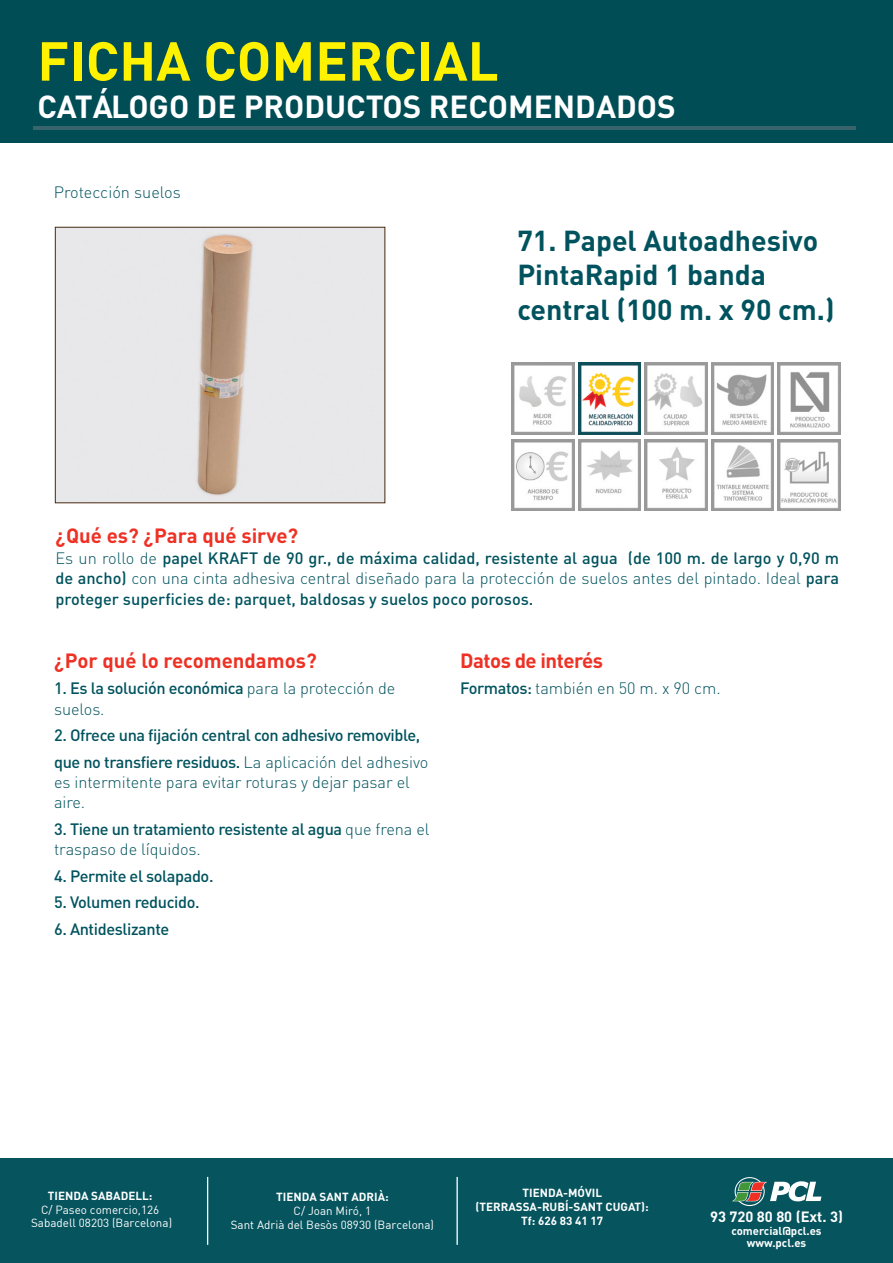
<style>
.page{position:relative;width:893px;height:1263px;background:#fff}
.page>*{position:absolute;margin:0;border:0;box-sizing:border-box;transform-origin:0 0}
.t1{font:700 54px "DIN";color:#fff200}
.t2{font:700 31.5px "DIN";color:#fff}
.t3{font:700 28.5px/34.7px "DIN";color:#00535e}
.t4{font:700 20.4px "DIN";color:#ee3124}
.t5{font:700 20.4px "DIN";letter-spacing:-.025em;color:#ee3124}
.t6{font:500 16.35px/20.4px "DIN";letter-spacing:-.025em;color:#00535e}
.t7{font:300 16.35px/20.4px "DIN";letter-spacing:-.005em;color:#00535e}
.t8{font:700 14.7px "DIN";color:#fff}
.t9{font:11.7px/14px "DIN";color:#fff;text-align:center}
.t10{font:700 11.7px/14px "DIN";color:#fff;text-align:center}
.t11{font:700 11.4px/12.5px "DIN";color:#fff;text-align:center}
.s1{font-weight:300}
.s2{font-weight:500}
</style>
<div class="page">
<div style="left:0;top:0;width:893px;height:143px;background:#004d56"></div>
<hr style="left:33px;top:126px;width:822px;height:3px;background:#39636d">
<div style="left:0;top:1159px;width:893px;height:104px;background:#05545e"></div>
<svg style="left:732px;top:1177px;width:89px;height:29px"></svg>
<hr style="left:207px;top:1177px;width:1px;height:68px;background:#fff">
<hr style="left:456px;top:1177px;width:2px;height:68px;background:#fff">
<img style="left:57px;top:229px;width:326px;height:272px">
<div style="left:55px;top:227px;width:330px;height:276px;border:1px solid #472a11"></div>
<img style="left:512px;top:363px;width:62px;height:71px">
<img style="left:512px;top:439px;width:62px;height:72px">
<img style="left:645px;top:363px;width:62px;height:71px">
<img style="left:645px;top:439px;width:62px;height:72px">
<img style="left:578px;top:363px;width:63px;height:71px">
<img style="left:578px;top:439px;width:63px;height:72px">
<img style="left:711px;top:363px;width:63px;height:71px">
<img style="left:711px;top:439px;width:63px;height:72px">
<img style="left:778px;top:363px;width:62px;height:71px">
<img style="left:778px;top:439px;width:62px;height:72px">
<h1 class="t1" style="left:37px;top:26px;width:463px">FICHA COMERCIAL</h1>
<h2 class="t2" style="left:37px;top:86px;width:640px">CATÁLOGO DE PRODUCTOS RECOMENDADOS</h2>
<p class="t7" style="left:54px;top:182px;width:129px">Protección suelos</p>
<h3 class="t3" style="left:517px;top:222px;width:319px">71. Papel Autoadhesivo<br>PintaRapid 1 banda central (100 m. x 90 cm.)</h3>
<p class="t4" style="left:55px;top:523px;width:244px">¿Qué es? ¿Para qué sirve?</p>
<p class="t6" style="left:55px;top:547px;width:785px;text-align:justify"><span class="s1">Es un rollo de</span> papel KRAFT de 90 gr., de máxima calidad, resistente al agua (de 100 m. de largo y 0,90 m de ancho) <span class="s1">con una cinta adhesiva central diseñado para la protección de suelos antes del pintado. Ideal</span> para proteger superficies de: parquet, baldosas y suelos poco porosos.</p>
<p class="t4" style="left:54px;top:647px;width:264px">¿Por qué lo recomendamos?</p>
<p class="t7" style="left:54px;top:678px;width:343px"><span class="s2">1. Es la solución económica</span> para la protección de suelos.</p>
<p class="t6" style="left:54px;top:721px;width:376px;line-height:26.5px">2. Ofrece una fijación central con adhesivo removible, que no transfiere residuos. <span class="s1">La aplicación del adhesivo</span></p>
<p class="t7" style="left:54px;top:772px;width:357px">es intermitente para evitar roturas y dejar pasar el aire.</p>
<p class="t6" style="left:54px;top:818px;width:377px">3. Tiene un tratamiento resistente al agua <span class="s1">que frena el traspaso de líquidos.</span></p>
<p class="t6" style="left:54px;top:865px;width:161px">4. Permite el solapado.</p>
<p class="t6" style="left:54px;top:891px;width:147px">5. Volumen reducido.</p>
<p class="t6" style="left:54px;top:918px;width:117px">6. Antideslizante</p>
<p class="t5" style="left:460px;top:647px;width:144px">Datos de interés</p>
<p class="t7" style="left:460px;top:678px;width:262px"><span class="s2">Formatos:</span> también en 50 m. x 90 cm.</p>
<p class="t10" style="left:48px;top:1188px;width:106px">TIENDA SABADELL:</p>
<p class="t9" style="left:31px;top:1202px;width:143px">C/ Paseo comercio,126<br>Sabadell 08203 (Barcelona)</p>
<p class="t10" style="left:276px;top:1189px;width:114px">TIENDA SANT ADRIÀ:</p>
<p class="t9" style="left:231px;top:1203px;width:205px">C/ Joan Miró, 1<br>Sant Adrià del Besòs 08930 (Barcelona)</p>
<p class="t10" style="left:476px;top:1185px;width:175px">TIENDA-MÓVIL (TERRASSA-RUBÍ-SANT CUGAT):<br>Tf: 626 83 41 17</p>
<p class="t8" style="left:710px;top:1207px;width:134px">93 720 80 80 (Ext. 3)</p>
<p class="t11" style="left:731px;top:1224px;width:92px">comercial@pcl.es www.pcl.es</p>
</div>
